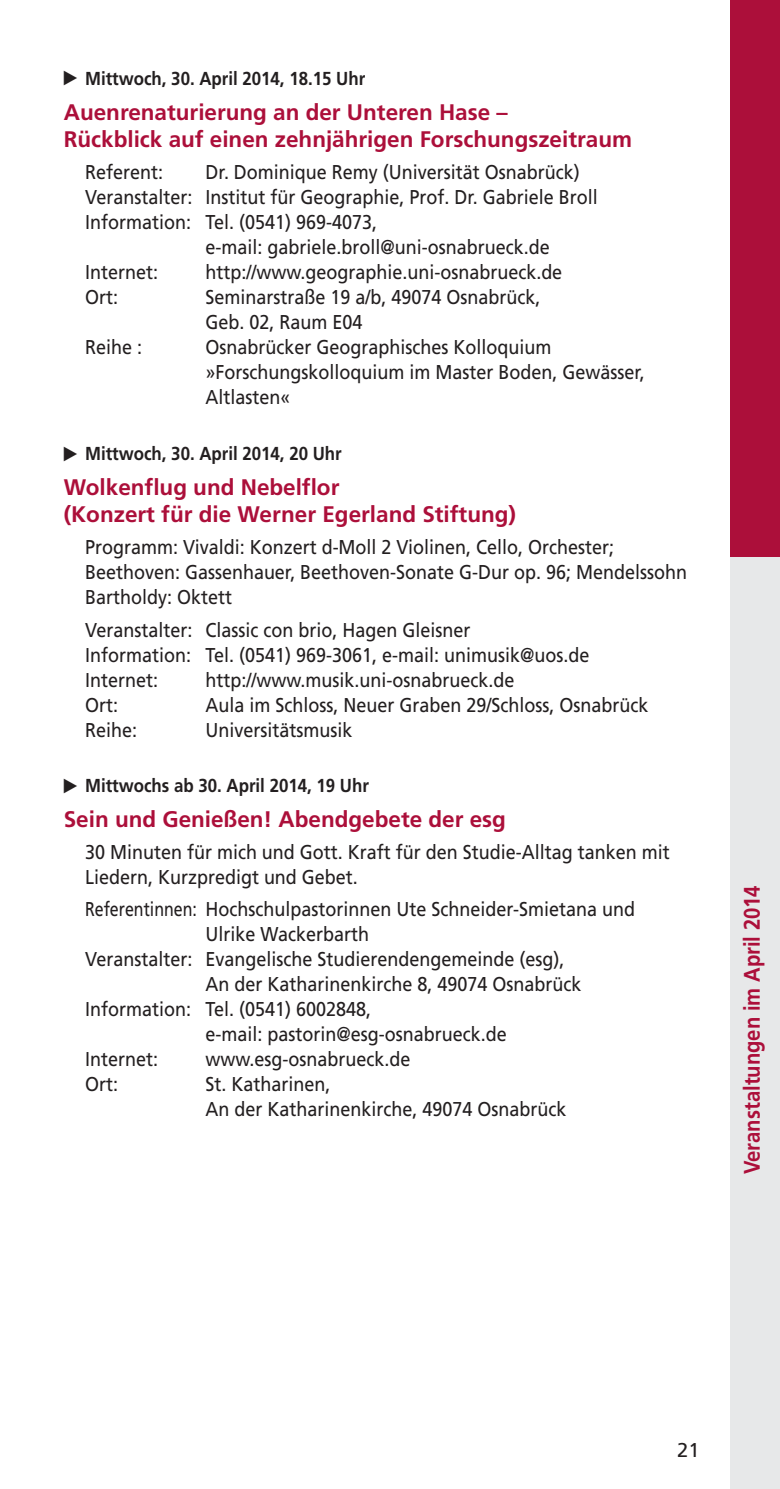
<style>
.page{position:relative;width:780px;height:1489px;background:#fff}
.page>*{position:absolute;margin:0;border:0;box-sizing:border-box;transform-origin:0 0}
.t1{font:700 22.5px/27.5px "Frutiger";color:#ac0f3a}
.t2{font:700 22.5px "Frutiger";color:#ac0f3a;scale:.9 1}
.t3{font:20px/25px "Frutiger";color:#231f20;scale:.9 1}
.t4{font:20px "Frutiger";color:#231f20;scale:.8 1}
.t5{font:20px "Frutiger";color:#231f20}
.t6{font:700 18.75px "Frutiger";color:#231f20;scale:.9 1}
</style>
<div class="page">
<div style="left:730px;top:0;width:50px;height:567px;background:#ac0f3a"></div>
<div style="left:730px;top:556px;width:50px;height:932px;background:#e7e8e9"></div>
<p class="t6" style="left:85px;top:71px;width:313px">Mittwoch, 30. April 2014, 18.15 Uhr</p>
<p class="t1" style="left:64px;top:100px;width:569px">Auenrenaturierung an der Unteren Hase –<br>Rückblick auf einen zehnjährigen Forschungszeitraum</p>
<p class="t3" style="left:85px;top:161px;width:88px">Referent:</p>
<p class="t3" style="left:206px;top:161px;width:417px">Dr. Dominique Remy (Universität Osnabrück)</p>
<p class="t3" style="left:85px;top:186px;width:571px">Veranstalter: Institut für Geographie, Prof. Dr. Gabriele Broll</p>
<p class="t3" style="left:85px;top:211px;width:326px">Information: Tel. (0541) 969-4073,</p>
<p class="t3" style="left:206px;top:236px;width:384px">e-mail: gabriele.broll@uni-osnabrueck.de</p>
<p class="t3" style="left:85px;top:261px;width:83px">Internet:</p>
<p class="t3" style="left:206px;top:261px;width:398px">http://www.geographie.uni-osnabrueck.de</p>
<p class="t3" style="left:85px;top:286px;width:38px">Ort:</p>
<p class="t3" style="left:206px;top:286px;width:373px">Seminarstraße 19 a/b, 49074 Osnabrück,<br>Geb. 02, Raum E04</p>
<p class="t3" style="left:85px;top:336px;width:65px">Reihe :</p>
<p class="t3" style="left:206px;top:336px;width:489px">Osnabrücker Geographisches Kolloquium »Forschungskolloquium im Master Boden, Gewässer,<br>Altlasten«</p>
<p class="t6" style="left:85px;top:446px;width:287px">Mittwoch, 30. April 2014, 20 Uhr</p>
<p class="t1" style="left:64px;top:475px;width:453px">Wolkenflug und Nebelflor<br>(Konzert für die Werner Egerland Stiftung)</p>
<p class="t3" style="left:85px;top:536px;width:670px">Programm: Vivaldi: Konzert d-Moll 2 Violinen, Cello, Orchester;<br>Beethoven: Gassenhauer, Beethoven-Sonate G-Dur op. 96; Mendelssohn<br>Bartholdy: Oktett</p>
<p class="t3" style="left:85px;top:618px;width:562px">Veranstalter: Classic con brio, Hagen Gleisner<br>Information: Tel. (0541) 969-3061, e-mail: unimusik@uos.de<br>Internet:</p>
<p class="t3" style="left:206px;top:668px;width:344px">http://www.musik.uni-osnabrueck.de</p>
<p class="t3" style="left:85px;top:693px;width:38px">Ort:</p>
<p class="t3" style="left:206px;top:693px;width:493px">Aula im Schloss, Neuer Graben 29/Schloss, Osnabrück</p>
<p class="t3" style="left:85px;top:718px;width:59px">Reihe:</p>
<p class="t3" style="left:206px;top:718px;width:165px">Universitätsmusik</p>
<p class="t6" style="left:85px;top:778px;width:317px">Mittwochs ab 30. April 2014, 19 Uhr</p>
<p class="t1" style="left:64px;top:807px;width:443px">Sein und Genießen! Abendgebete der esg</p>
<p class="t3" style="left:85px;top:841px;width:651px">30 Minuten für mich und Gott. Kraft für den Studie-Alltag tanken mit<br>Liedern, Kurzpredigt und Gebet.</p>
<p class="t4" style="left:85px;top:901px;width:689px">Referentinnen: Hochschulpastorinnen Ute Schneider-Smietana und</p>
<p class="t3" style="left:206px;top:923px;width:183px">Ulrike Wackerbarth</p>
<p class="t3" style="left:85px;top:948px;width:534px">Veranstalter: Evangelische Studierendengemeinde (esg),</p>
<p class="t3" style="left:206px;top:973px;width:419px">An der Katharinenkirche 8, 49074 Osnabrück</p>
<p class="t3" style="left:85px;top:998px;width:319px">Information: Tel. (0541) 6002848,</p>
<p class="t3" style="left:206px;top:1023px;width:336px">e-mail: pastorin@esg-osnabrueck.de</p>
<p class="t3" style="left:85px;top:1048px;width:83px">Internet:</p>
<p class="t3" style="left:206px;top:1048px;width:229px">www.esg-osnabrueck.de</p>
<p class="t3" style="left:85px;top:1073px;width:38px">Ort:</p>
<p class="t3" style="left:206px;top:1073px;width:402px">St. Katharinen,<br>An der Katharinenkirche, 49074 Osnabrück</p>
<p class="t2" style="left:742px;top:1174px;width:322px;rotate:-90deg">Veranstaltungen im April 2014</p>
<p class="t5" style="left:677px;top:1441px;width:24px">21</p>
</div>
